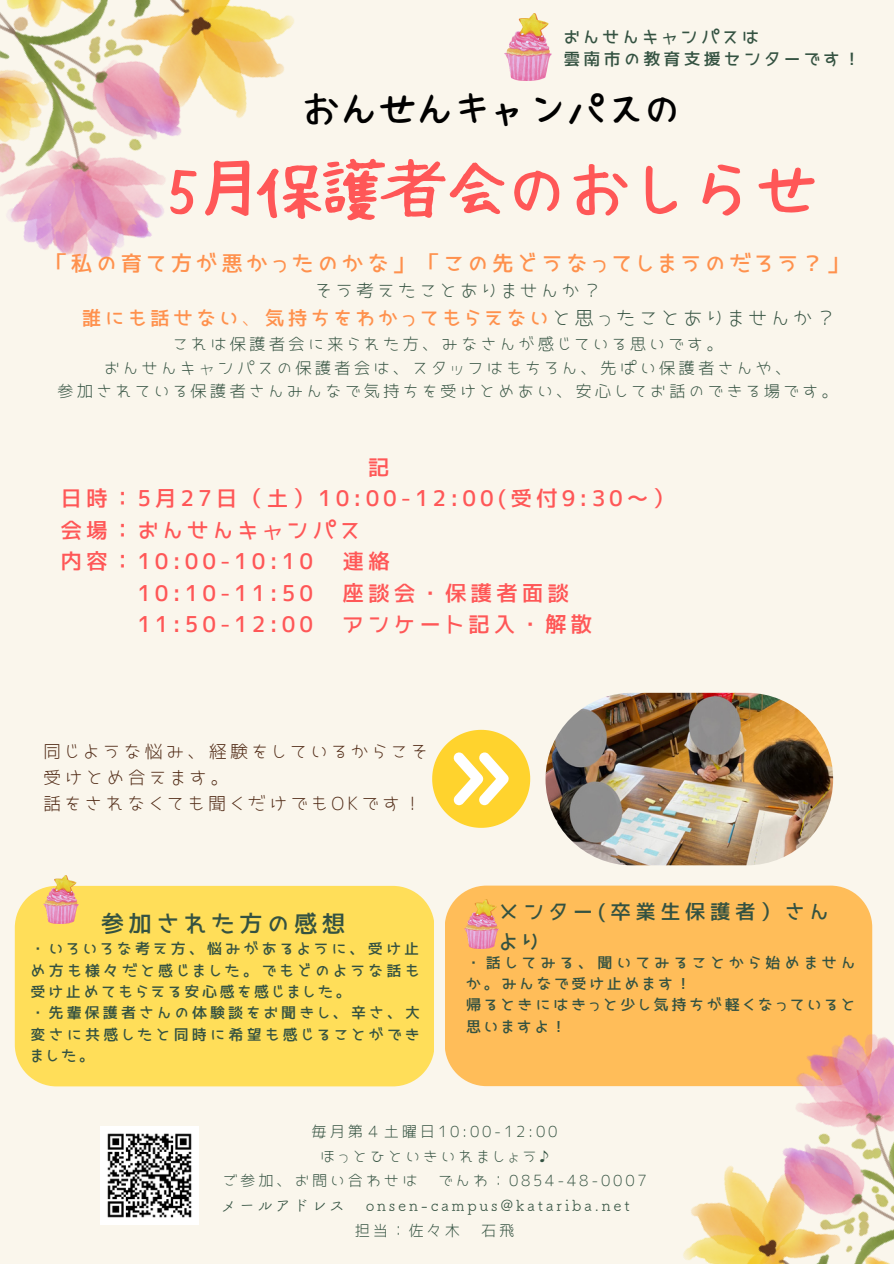
<style>
.page{position:relative;width:894px;height:1264px;background:#fff}
.page>*{position:absolute;margin:0;border:0;box-sizing:border-box;transform-origin:0 0}
.t1{font:61.8px "Hanazome Font";color:#ff5757}
.t2{font:37.8px "Hanazome Font";color:#000}
.t3{font:23.55px "JK Gothic M";letter-spacing:.18em;color:#345241}
.t4{font:21.75px/31.5px "JK Gothic M";letter-spacing:.18em;color:#ff5757}
.t5{font:21.45px "JK Gothic M";letter-spacing:.18em;color:#ff914d}
.t6{font:20.4px/29.2px "JK Gothic M";letter-spacing:.22em;color:#345241}
.t7{font:19.5px "JK Gothic M";letter-spacing:.18em;color:#ff914d}
.t8{font:18.15px/26px "JK Gothic L";letter-spacing:.18em;color:#512b16}
.t9{font:18px "JK Gothic L";letter-spacing:.18em;color:#345241}
.t10{font:16.95px/21.5px "JK Gothic M";letter-spacing:.19em;color:#345241}
.t11{font:16.5px/23.7px "JK Gothic L";letter-spacing:.18em;color:#345241;text-align:center}
.t12{font:15.3px "JK Gothic L";letter-spacing:.18em;color:#345241}
.t13{font:15.3px "Canva Tsuku B Rd Gothic Std R";letter-spacing:.18em;color:#345241}
.t14{font:15px/21.5px "JK Gothic M";letter-spacing:.21em;color:#345241}
.t15{font:15px/21.5px "JK Gothic M";letter-spacing:.185em;color:#345241}
.s1{font-family:"JK Gothic L"}
.s2{font-family:"JK Gothic L";color:#345241}
</style>
<div class="page">
<div style="left:0;top:0;width:893px;height:1263px;background:#faf6ec"></div>
<img style="left:0;top:0;width:294px;height:259px">
<div style="left:445px;top:885px;width:427px;height:201px;background:#ffbd59"></div>
<img style="left:615px;top:973px;width:278px;height:290px">
<img style="left:545px;top:692px;width:287px;height:173px;border-radius:86px">
<img style="left:504px;top:14px;width:47px;height:66px">
<img style="left:464px;top:899px;width:35px;height:49px">
<img style="left:101px;top:1126px;width:98px;height:98px">
<div style="left:15px;top:885px;width:419px;height:201px;background:#ffde59"></div>
<img style="left:43px;top:875px;width:35px;height:48px">
<svg style="left:432px;top:729px;width:98px;height:98px"></svg>
<p class="t10" style="left:563px;top:26px;width:298px">おんせんキャンパスは<br>雲南市の教育支援センターです！</p>
<h2 class="t2" style="left:303px;top:90px;width:381px">おんせんキャンパスの</h2>
<h1 class="t1" style="left:167px;top:158px;width:652px">5月保護者会のおしらせ</h1>
<h3 class="t5" style="left:46px;top:252px;width:804px">「私の育て方が悪かったのかな」「この先どうなってしまうのだろう？」</h3>
<p class="t9" style="left:315px;top:281px;width:287px">そう考えたことありませんか？</p>
<h3 class="t7" style="left:82px;top:308px;width:755px">誰にも話せない<span class="s1">、</span>気持ちをわかってもらえない<span class="s2">と思ったことありませんか？</span></h3>
<p class="t11" style="left:57px;top:332px;width:782px">これは保護者会に来られた方、みなさんが感じている思いです。<br>おんせんキャンパスの保護者会は、スタッフはもちろん、先ぱい保護者さんや、<br>参加されている保護者さんみんなで気持ちを受けとめあい、安心してお話のできる場です。</p>
<h3 class="t4" style="left:61px;top:451px;width:615px;text-indent:307px">記<br>日時：5月27日（土）10:00-12:00(受付9:30～）会場：おんせんキャンパス<br>内容：10:00-10:10</h3>
<h3 class="t4" style="left:342px;top:545px;width:49px">連絡</h3>
<h3 class="t4" style="left:137px;top:577px;width:177px">10:10-11:50</h3>
<h3 class="t4" style="left:342px;top:577px;width:228px">座談会・保護者面談</h3>
<h3 class="t4" style="left:137px;top:608px;width:177px">11:50-12:00</h3>
<h3 class="t4" style="left:342px;top:608px;width:251px">アンケート記入・解散</h3>
<p class="t8" style="left:43px;top:738px;width:386px">同じような悩み、経験をしているからこそ受けとめ合えます。<br>話をされなくても聞くだけでもOKです！</p>
<h3 class="t3" style="left:101px;top:912px;width:246px">参加された方の感想</h3>
<p class="t14" style="left:31px;top:938px;width:391px">・いろいろな考え方、悩みがあるように、受け止め方も様々だと感じました。でもどのような話も受け止めてもらえる安心感を感じました。<br>・先輩保護者さんの体験談をお聞きし、辛さ、大変さに共感したと同時に希望も感じることができました。</p>
<h3 class="t6" style="left:498px;top:897px;width:331px">メンター(卒業生保護者）さんより</h3>
<p class="t15" style="left:466px;top:951px;width:391px">・話してみる、聞いてみることから始めませんか。みんなで受け止めます！<br>帰るときにはきっと少し気持ちが軽くなっていると思いますよ！</p>
<p class="t12" style="left:311px;top:1123px;width:247px">毎月第４土曜日10:00-12:00</p>
<p class="t12" style="left:320px;top:1148px;width:231px">ほっとひといきいれましょう♪</p>
<p class="t12" style="left:222px;top:1173px;width:196px">ご参加、お問い合わせは</p>
<p class="t12" style="left:438px;top:1173px;width:210px">でんわ：0854-48-0007</p>
<p class="t13" style="left:221px;top:1197px;width:125px">メールアドレス</p>
<p class="t13" style="left:365px;top:1197px;width:265px">onsen-campus@katariba.net</p>
<p class="t12" style="left:354px;top:1222px;width:107px">担当：佐々木</p>
<p class="t12" style="left:481px;top:1222px;width:35px">石飛</p>
</div>
